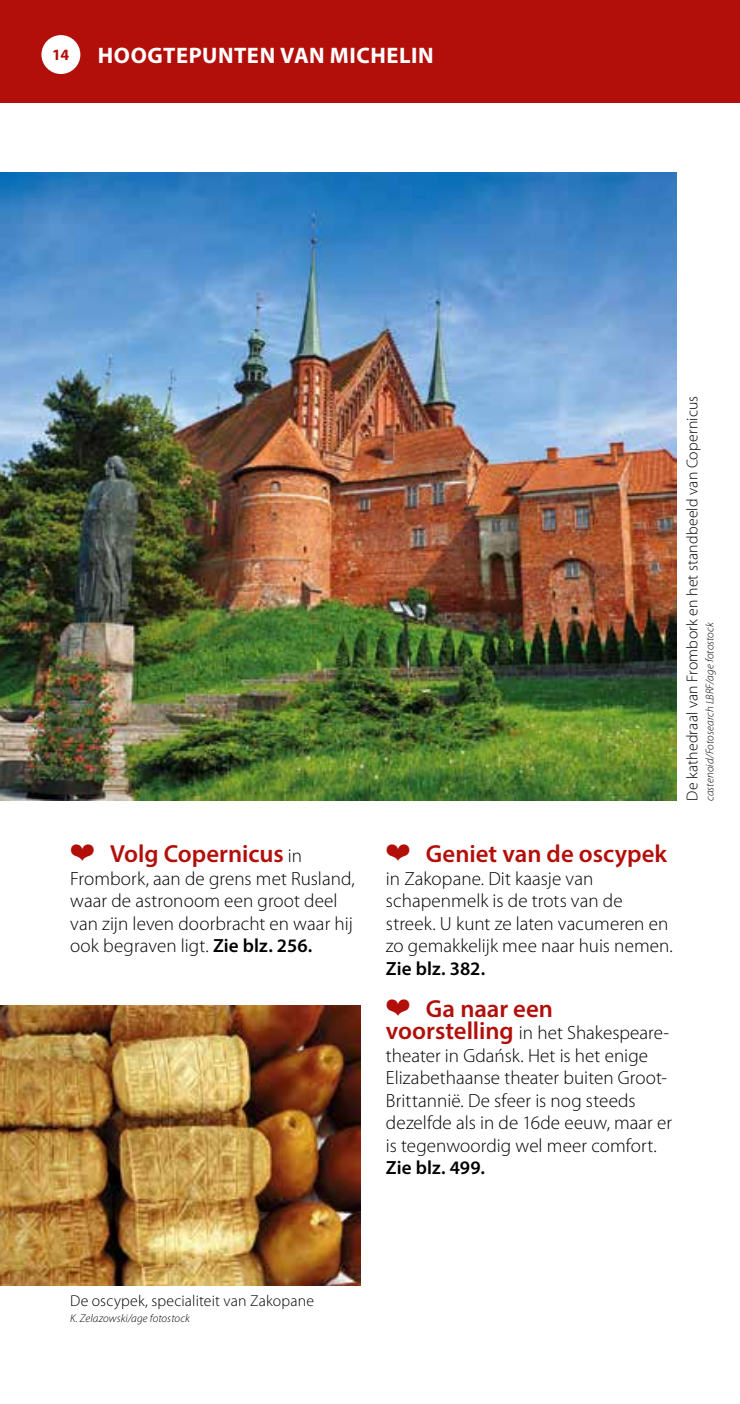
<style>
.page{position:relative;width:740px;height:1404px;background:#fff}
.page>*{position:absolute;margin:0;border:0;box-sizing:border-box;transform-origin:0 0}
.t1{font:600 24.75px "Myriad Pro";color:#b20f0b}
.t2{font:700 22.5px "Myriad Pro";letter-spacing:.025em;color:#fff}
.t3{font:300 19.12px/22.5px "Myriad Pro";color:#000}
.t4{font:600 19.12px "Myriad Pro";letter-spacing:.005em;color:#000}
.t5{font:300 15.75px "Myriad Pro";letter-spacing:.01em;color:#000}
.t6{font:700 15.75px "Myriad Pro";color:#b20f0b}
.t7{font:italic 300 11.25px "Myriad Pro";letter-spacing:.01em;color:#000}
.s1{font-family:"Michelin";font-weight:400;font-size:27px}
.s2{font-weight:300;font-size:19.12px;color:#000}
.s3{font-weight:600}
.s4{font-weight:600;font-size:24.75px;color:#b20f0b}
</style>
<div class="page">
<div style="left:0;top:0;width:740px;height:102px;background:#b20f0b"></div>
<div style="left:41px;top:35px;width:39px;height:39px;background:#fff;border-radius:50%"></div>
<hr style="left:739px;top:172px;width:1px;height:306px;background:#b20f0b">
<img style="left:0;top:1005px;width:360px;height:280px">
<img style="left:0;top:172px;width:676px;height:628px">
<p class="t6" style="left:52px;top:44px;width:18px">14</p>
<p class="t2" style="left:98px;top:40px;width:337px">HOOGTEPUNTEN VAN MICHELIN</p>
<p class="t1" style="left:70px;top:838px;width:233px"><span class="s1">Ü</span> Volg Copernicus <span class="s2">in</span></p>
<p class="t3" style="left:70px;top:867px;width:286px">Frombork, aan de grens met Rusland, waar de astronoom een groot deel van zijn leven doorbracht en waar hij ook begraven ligt. <span class="s3">Zie blz. 256.</span></p>
<p class="t5" style="left:684px;top:800px;width:406px;rotate:-90deg">De kathedraal van Frombork en het standbeeld van Copernicus</p>
<p class="t7" style="left:703px;top:800px;width:180px;rotate:-90deg">castenoid/Fotosearch LBRF/age fotostock</p>
<p class="t1" style="left:386px;top:838px;width:283px"><span class="s1">Ü</span> Geniet van de oscypek</p>
<p class="t3" style="left:386px;top:867px;width:288px">in Zakopane. Dit kaasje van schapenmelk is de trots van de streek. U kunt ze laten vacumeren en zo gemakkelijk mee naar huis nemen.</p>
<p class="t4" style="left:386px;top:956px;width:101px">Zie blz. 382.</p>
<p class="t1" style="left:386px;top:992px;width:169px"><span class="s1">Ü</span> Ga naar een</p>
<p class="t3" style="left:386px;top:1021px;width:288px"><span class="s4">voorstelling</span> in het Shakespeare&shy;theater in Gdańsk. Het is het enige Elizabethaanse theater buiten Groot-Brittannië. De sfeer is nog steeds dezelfde als in de 16de eeuw, maar er is tegenwoordig wel meer comfort.</p>
<p class="t4" style="left:386px;top:1155px;width:100px">Zie blz. 499.</p>
<p class="t5" style="left:70px;top:1291px;width:245px">De oscypek, specialiteit van Zakopane</p>
<p class="t7" style="left:70px;top:1311px;width:121px">K. Zelazowski/age fotostock</p>
</div>
